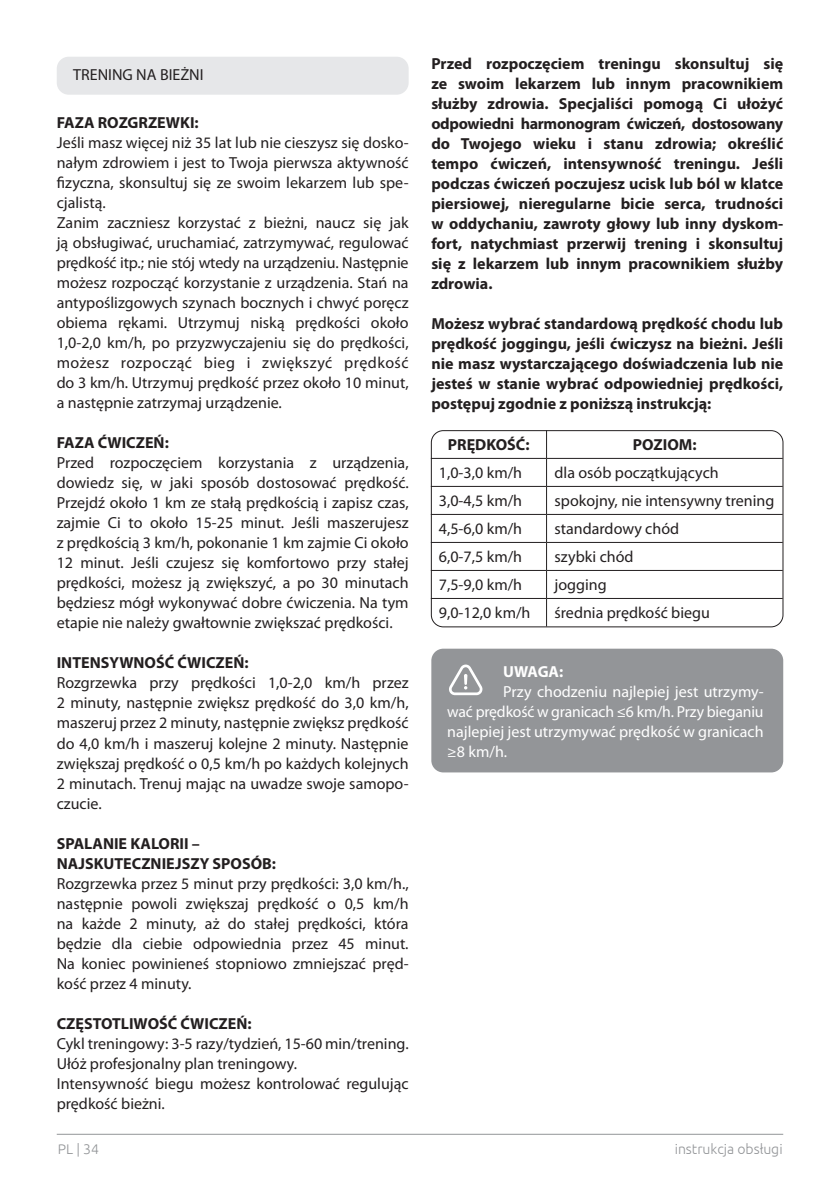
<style>
.page{position:relative;width:840px;height:1191px;background:#fff}
.page>*{position:absolute;margin:0;border:0;box-sizing:border-box;transform-origin:0 0}
.t1{font:16px/20px "Myriad Pro";color:#231f20;text-align:justify}
.t2{font:700 16px/20px "Myriad Pro";color:#231f20;text-align:justify}
.t3{font:16px/20px "Myriad Pro";color:#fff;text-align:justify}
.t4{font:700 16px "Myriad Pro";letter-spacing:-.01em;color:#fff}
.t5{font:300 14px "Ubuntu";color:#939598}
</style>
<div class="page">
<hr style="left:57px;top:1133px;width:725px;height:1px;background:#939598">
<div style="left:57px;top:57px;width:351px;height:38px;background:#e6e7e9;border-radius:12px"></div>
<hr style="left:430px;top:458px;width:116px;height:1px;background:#231f20">
<hr style="left:546px;top:458px;width:236px;height:1px;background:#231f20">
<hr style="left:430px;top:486px;width:116px;height:1px;background:#231f20">
<hr style="left:546px;top:486px;width:236px;height:1px;background:#231f20">
<hr style="left:430px;top:514px;width:116px;height:1px;background:#231f20">
<hr style="left:546px;top:514px;width:236px;height:1px;background:#231f20">
<hr style="left:430px;top:542px;width:116px;height:1px;background:#231f20">
<hr style="left:546px;top:542px;width:236px;height:1px;background:#231f20">
<hr style="left:430px;top:570px;width:116px;height:1px;background:#231f20">
<hr style="left:546px;top:570px;width:236px;height:1px;background:#231f20">
<hr style="left:430px;top:598px;width:116px;height:1px;background:#231f20">
<hr style="left:546px;top:598px;width:236px;height:1px;background:#231f20">
<svg style="left:546px;top:432px;width:1px;height:193px"></svg>
<div style="left:431px;top:430px;width:351px;height:197px;border:1px solid #231f20;border-radius:12px"></div>
<div style="left:431px;top:648px;width:351px;height:124px;background:#939598;border-radius:12px"></div>
<svg style="left:449px;top:664px;width:33px;height:31px"></svg>
<p class="t1" style="left:73px;top:64px;width:132px">TRENING NA BIEŻNI</p>
<p class="t2" style="left:57px;top:112px;width:143px">FAZA ROZGRZEWKI:</p>
<p class="t1" style="left:57px;top:133px;width:353px">Jeśli masz więcej niż 35 lat lub nie cieszysz się dosko&shy;nałym zdrowiem i jest to Twoja pierwsza aktywność fizyczna, skonsultuj się ze swoim lekarzem lub spe&shy;cjalistą.</p>
<p class="t1" style="left:57px;top:213px;width:353px">Zanim zaczniesz korzystać z bieżni, naucz się jak ją obsługiwać, uruchamiać, zatrzymywać, regulować prędkość itp.; nie stój wtedy na urządzeniu. Następnie możesz rozpocząć korzystanie z urządzenia. Stań na antypoślizgowych szynach bocznych i chwyć poręcz obiema rękami. Utrzymuj niską prędkości około 1,0-2,0 km/h, po przyzwyczajeniu się do prędkości, możesz rozpocząć bieg i zwiększyć prędkość do 3 km/h. Utrzymuj prędkość przez około 10 minut, a następnie zatrzymaj urządzenie.</p>
<p class="t2" style="left:57px;top:432px;width:113px">FAZA ĆWICZEŃ:</p>
<p class="t1" style="left:57px;top:453px;width:353px">Przed rozpoczęciem korzystania z urządzenia, dowiedz się, w jaki sposób dostosować prędkość.<br>Przejdź około 1 km ze stałą prędkością i zapisz czas, zajmie Ci to około 15-25 minut. Jeśli maszerujesz z prędkością 3 km/h, pokonanie 1 km zajmie Ci około 12 minut. Jeśli czujesz się komfortowo przy stałej prędkości, możesz ją zwiększyć, a po 30 minutach będziesz mógł wykonywać dobre ćwiczenia. Na tym etapie nie należy gwałtownie zwiększać prędkości.</p>
<p class="t2" style="left:57px;top:652px;width:193px">INTENSYWNOŚĆ ĆWICZEŃ:</p>
<p class="t1" style="left:57px;top:673px;width:353px">Rozgrzewka przy prędkości 1,0-2,0 km/h przez 2 minuty, następnie zwiększ prędkość do 3,0 km/h, maszeruj przez 2 minuty, następnie zwiększ prędkość do 4,0 km/h i maszeruj kolejne 2 minuty. Następnie zwiększaj prędkość o 0,5 km/h po każdych kolejnych 2 minutach. Trenuj mając na uwadze swoje samopo&shy;czucie.</p>
<p class="t2" style="left:57px;top:832px;width:145px">SPALANIE KALORII –</p>
<p class="t2" style="left:57px;top:852px;width:221px">NAJSKUTECZNIEJSZY SPOSÓB:</p>
<p class="t1" style="left:57px;top:873px;width:353px">Rozgrzewka przez 5 minut przy prędkości: 3,0 km/h., następnie powoli zwiększaj prędkość o 0,5 km/h na każde 2 minuty, aż do stałej prędkości, która będzie dla ciebie odpowiednia przez 45 minut.<br>Na koniec powinieneś stopniowo zmniejszać pręd&shy;kość przez 4 minuty.</p>
<p class="t2" style="left:57px;top:1012px;width:196px">CZĘSTOTLIWOŚĆ ĆWICZEŃ:</p>
<p class="t1" style="left:57px;top:1033px;width:353px">Cykl treningowy: 3-5 razy/tydzień, 15-60 min/trening.<br>Ułóż profesjonalny plan treningowy.</p>
<p class="t1" style="left:57px;top:1073px;width:353px">Intensywność biegu możesz kontrolować regulując prędkość bieżni.</p>
<p class="t2" style="left:431px;top:53px;width:353px">Przed rozpoczęciem treningu skonsultuj się ze swoim lekarzem lub innym pracownikiem służby zdrowia. Specjaliści pomogą Ci ułożyć odpowiedni harmonogram ćwiczeń, dostosowany do Twojego wieku i stanu zdrowia; określić tempo ćwiczeń, intensywność treningu. Jeśli podczas ćwiczeń poczujesz ucisk lub ból w klatce piersiowej, nieregularne bicie serca, trudności w oddychaniu, zawroty głowy lub inny dyskom&shy;fort, natychmiast przerwij trening i skonsultuj się z lekarzem lub innym pracownikiem służby zdrowia.</p>
<p class="t2" style="left:431px;top:313px;width:353px">Możesz wybrać standardową prędkość chodu lub prędkość joggingu, jeśli ćwiczysz na bieżni. Jeśli nie masz wystarczającego doświadczenia lub nie jesteś w stanie wybrać odpowiedniej prędkości, postępuj zgodnie z poniższą instrukcją:</p>
<p class="t2" style="left:447px;top:434px;width:83px">PRĘDKOŚĆ:</p>
<p class="t2" style="left:632px;top:434px;width:65px">POZIOM:</p>
<p class="t1" style="left:438px;top:463px;width:85px">1,0-3,0 km/h</p>
<p class="t1" style="left:554px;top:463px;width:166px">dla osób początkujących</p>
<p class="t1" style="left:438px;top:491px;width:85px">3,0-4,5 km/h</p>
<p class="t1" style="left:554px;top:491px;width:221px">spokojny, nie intensywny trening</p>
<p class="t1" style="left:438px;top:519px;width:85px">4,5-6,0 km/h</p>
<p class="t1" style="left:554px;top:519px;width:126px">standardowy chód</p>
<p class="t1" style="left:438px;top:547px;width:85px">6,0-7,5 km/h</p>
<p class="t1" style="left:554px;top:547px;width:80px">szybki chód</p>
<p class="t1" style="left:438px;top:575px;width:85px">7,5-9,0 km/h</p>
<p class="t1" style="left:554px;top:575px;width:54px">jogging</p>
<p class="t1" style="left:438px;top:603px;width:93px">9,0-12,0 km/h</p>
<p class="t1" style="left:554px;top:603px;width:157px">średnia prędkość biegu</p>
<p class="t4" style="left:503px;top:660px;width:61px">UWAGA:</p>
<p class="t3" style="left:447px;top:681px;width:318px;text-indent:56px">Przy chodzeniu najlepiej jest utrzymy&shy;wać prędkość w granicach ≤6 km/h. Przy bieganiu najlepiej jest utrzymywać prędkość w granicach ≥8 km/h.</p>
<p class="t5" style="left:58px;top:1141px;width:43px">PL | 34</p>
<p class="t5" style="left:674px;top:1141px;width:109px">instrukcja obsługi</p>
</div>
